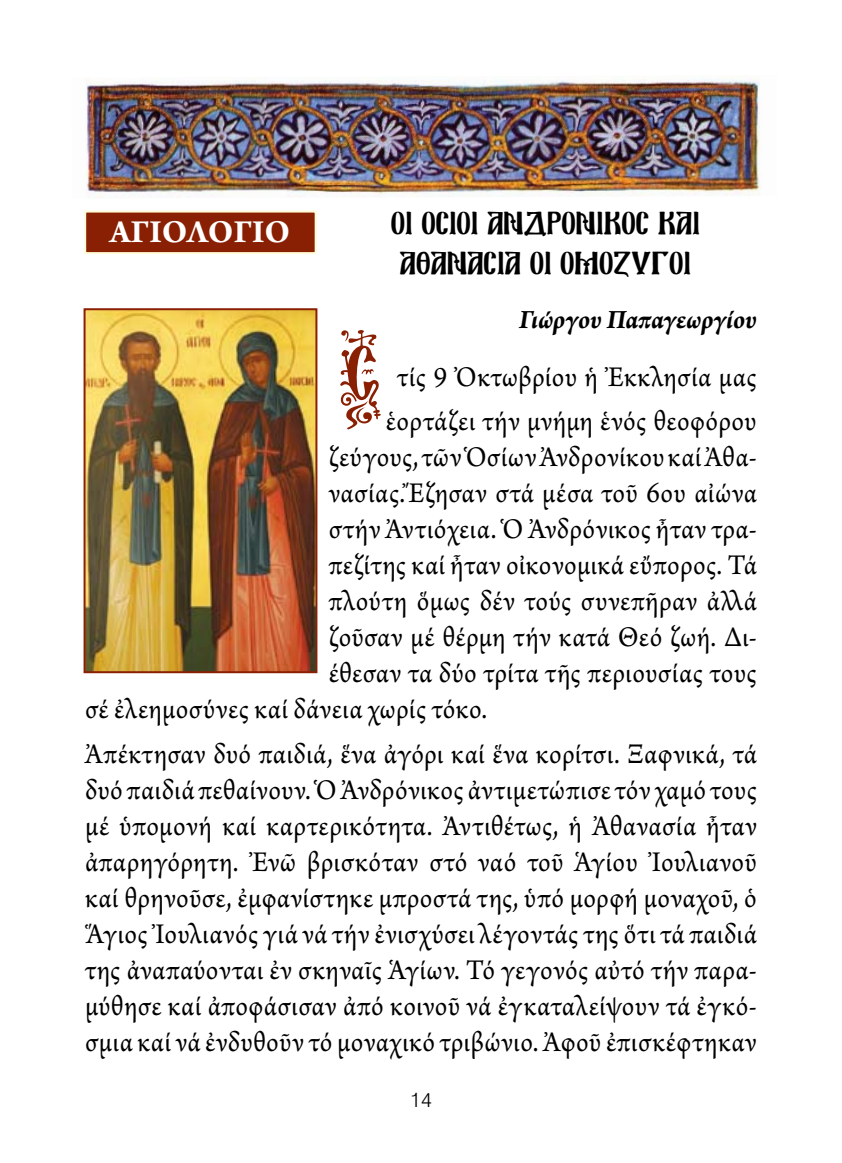
<style>
.page{position:relative;width:842px;height:1163px;background:#fff}
.page>*{position:absolute;margin:0;border:0;box-sizing:border-box;transform-origin:0 0}
.t1{font:100px "Mg Konstantinos";color:#8a2003}
.t2{font:700 34px "Arno Pro";color:#fff}
.t3{font:30px/36px "Arno Pro";letter-spacing:.02em;color:#000;text-align:center;scale:.94 1}
.t4{font:28px/40px "Mg Ekklisia Normal";color:#000;text-align:center}
.t5{font:italic 700 28px "Arno Pro";letter-spacing:-.005em;color:#000;scale:.95 1}
.t6{font:300 20px "UB Helvetica";color:#000}
</style>
<div class="page">
<img style="left:86px;top:79px;width:675px;height:119px">
<div style="left:84px;top:210px;width:233px;height:44px;background:#8a2003;border:2px solid #fffcd6"></div>
<img style="left:87px;top:311px;width:227px;height:359px">
<div style="left:84px;top:308px;width:233px;height:365px;border:2px solid #8a2003"></div>
<p class="t2" style="left:109px;top:212px;width:182px">ΑΓΙΟΛΟΓΙΟ</p>
<p class="t4" style="left:391px;top:205px;width:310px">OI OSIOI ANDRONIKOS KAI<br>AUANASIA OI OMOZYGOI</p>
<p class="t5" style="left:519px;top:303px;width:252px">Γιώργου Παπαγεωργίου</p>
<h1 class="t1" style="left:340px;top:330px;width:47px">Û</h1>
<p class="t3" style="left:386px;top:356px;width:396px;line-height:44.4px">τίς 9 Ὀκτωβρίου ἡ Ἐκκλησία μας ἑορτάζει τήν μνήμη ἑνός θεοφόρου</p>
<p class="t3" style="left:329px;top:441px;width:457px">ζεύγους, τῶν Ὁσίων Ἀνδρονίκου καί Ἀθα-</p>
<p class="t3" style="left:329px;top:477px;width:457px">νασίας.Ἔζησαν στά μέσα τοῦ 6ου αἰώνα</p>
<p class="t3" style="left:329px;top:513px;width:457px">στήν Ἀντιόχεια. Ὁ Ἀνδρόνικος ἦταν τρα-</p>
<p class="t3" style="left:329px;top:549px;width:457px">πεζίτης καί ἦταν οἰκονομικά εὔπορος. Τά</p>
<p class="t3" style="left:329px;top:585px;width:457px">πλούτη ὅμως δέν τούς συνεπῆραν ἀλλά</p>
<p class="t3" style="left:329px;top:621px;width:457px">ζοῦσαν μέ θέρμη τήν κατά Θεό ζωή. Δι-</p>
<p class="t3" style="left:329px;top:657px;width:457px">έθεσαν τα δύο τρίτα τῆς περιουσίας τους</p>
<p class="t3" style="left:85px;top:693px;width:429px">σέ ἐλεημοσύνες καί δάνεια χωρίς τόκο.</p>
<p class="t3" style="left:85px;top:737px;width:716px;text-align:justify">Ἀπέκτησαν δυό παιδιά, ἕνα ἀγόρι καί ἕνα κορίτσι. Ξαφνικά, τά δυό παιδιά πεθαίνουν. Ὁ Ἀνδρόνικος ἀντιμετώπισε τόν χαμό τους μέ ὑπομονή καί καρτερικότητα. Ἀντιθέτως, ἡ Ἀθανασία ἦταν ἀπαρηγόρητη. Ἐνῶ βρισκόταν στό ναό τοῦ Ἁγίου Ἰουλιανοῦ καί θρηνοῦσε, ἐμφανίστηκε μπροστά της, ὑπό μορφή μοναχοῦ, ὁ Ἅγιος Ἰουλιανός γιά νά τήν ἐνισχύσει λέγοντάς της ὅτι τά παιδιά της ἀναπαύονται ἐν σκηναῖς Ἁγίων. Τό γεγονός αὐτό τήν παρα&shy;μύθησε καί ἀποφάσισαν ἀπό κοινοῦ νά ἐγκαταλείψουν τά ἐγκό&shy;σμια καί νά ἐνδυθοῦν τό μοναχικό τριβώνιο. Ἀφοῦ ἐπισκέφτηκαν</p>
<p class="t6" style="left:410px;top:1087px;width:23px">14</p>
</div>
